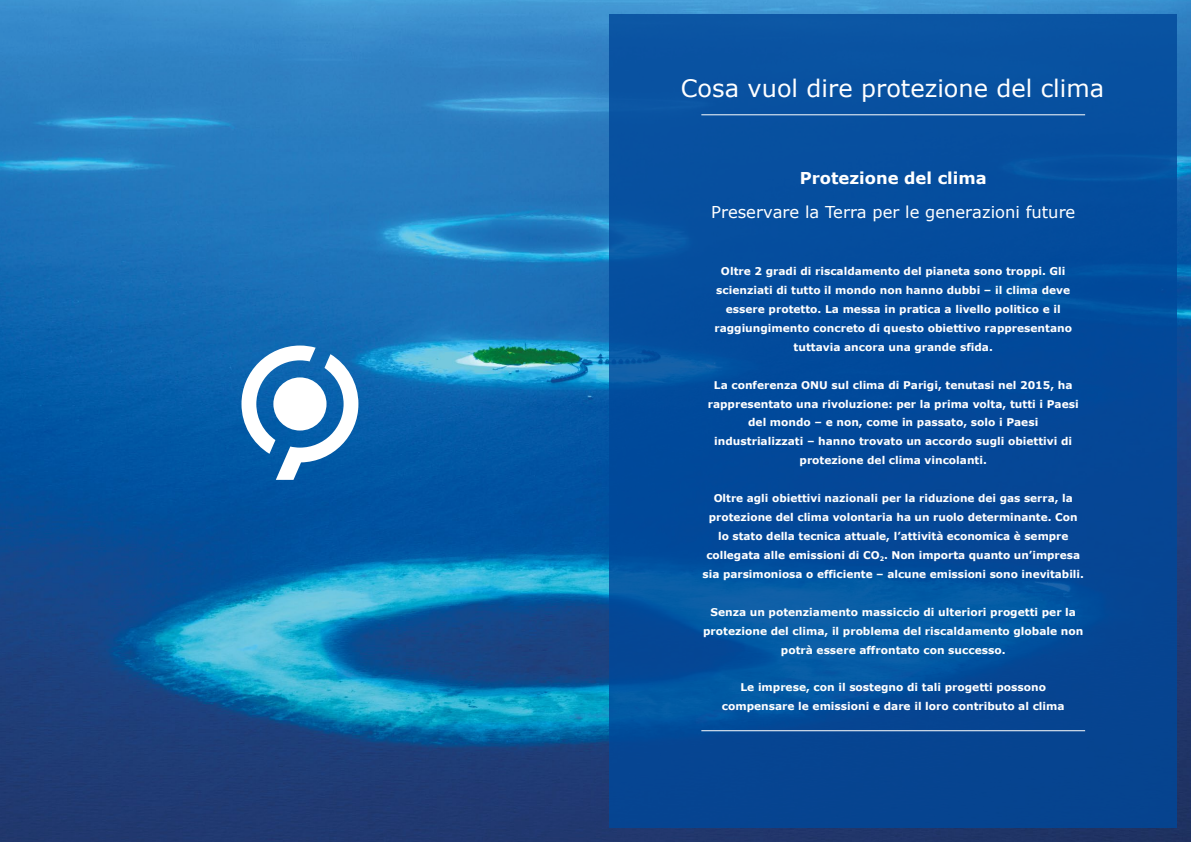
<style>
.page{position:relative;width:1191px;height:842px;background:#fff}
.page>*{position:absolute;margin:0;border:0;box-sizing:border-box;transform-origin:0 0}
.t1{font:24px "Verdana";color:#fff}
.t2{font:16.4px "Verdana";color:#fff}
.t3{font:700 16.4px "Verdana";color:#fff}
.t4{font:700 10.6px/18.9px "Verdana";color:#fff;text-align:center}
</style>
<div class="page">
<img style="left:595px;top:0;width:596px;height:842px">
<svg style="left:0;top:0;width:595px;height:842px;background:#1b6aaa"></svg>
<div style="left:609px;top:14px;width:567px;height:814px;background:#00489a"></div>
<hr style="left:701px;top:730px;width:384px;height:1px;background:#fff">
<hr style="left:701px;top:115px;width:384px;height:1px;background:#fff">
<svg style="left:241px;top:345px;width:117px;height:135px"></svg>
<h1 class="t1" style="left:681px;top:72px;width:425px">Cosa vuol dire protezione del clima</h1>
<h2 class="t3" style="left:799px;top:166px;width:188px">Protezione del clima</h2>
<h2 class="t2" style="left:711px;top:201px;width:366px">Preservare la Terra per le generazioni future</h2>
<p class="t4" style="left:714px;top:261px;width:359px">Oltre 2 gradi di riscaldamento del pianeta sono troppi. Gli scienziati di tutto il mondo non hanno dubbi – il clima deve essere protetto. La messa in pratica a livello politico e il raggiungimento concreto di questo obiettivo rappresentano tuttavia ancora una grande sfida.</p>
<p class="t4" style="left:708px;top:375px;width:372px">La conferenza ONU sul clima di Parigi, tenutasi nel 2015, ha rappresentato una rivoluzione: per la prima volta, tutti i Paesi del mondo – e non, come in passato, solo i Paesi industrializzati – hanno trovato un accordo sugli obiettivi di protezione del clima vincolanti.</p>
<p class="t4" style="left:702px;top:489px;width:383px">Oltre agli obiettivi nazionali per la riduzione dei gas serra, la protezione del clima volontaria ha un ruolo determinante. Con lo stato della tecnica attuale, l’attività economica è sempre collegata alle emissioni di CO<sub>2</sub>. Non importa quanto un’impresa sia parsimoniosa o efficiente – alcune emissioni sono inevitabili.</p>
<p class="t4" style="left:703px;top:602px;width:382px">Senza un potenziamento massiccio di ulteriori progetti per la protezione del clima, il problema del riscaldamento globale non potrà essere affrontato con successo.</p>
<p class="t4" style="left:722px;top:678px;width:344px">Le imprese, con il sostegno di tali progetti possono compensare le emissioni e dare il loro contributo al clima</p>
</div>
